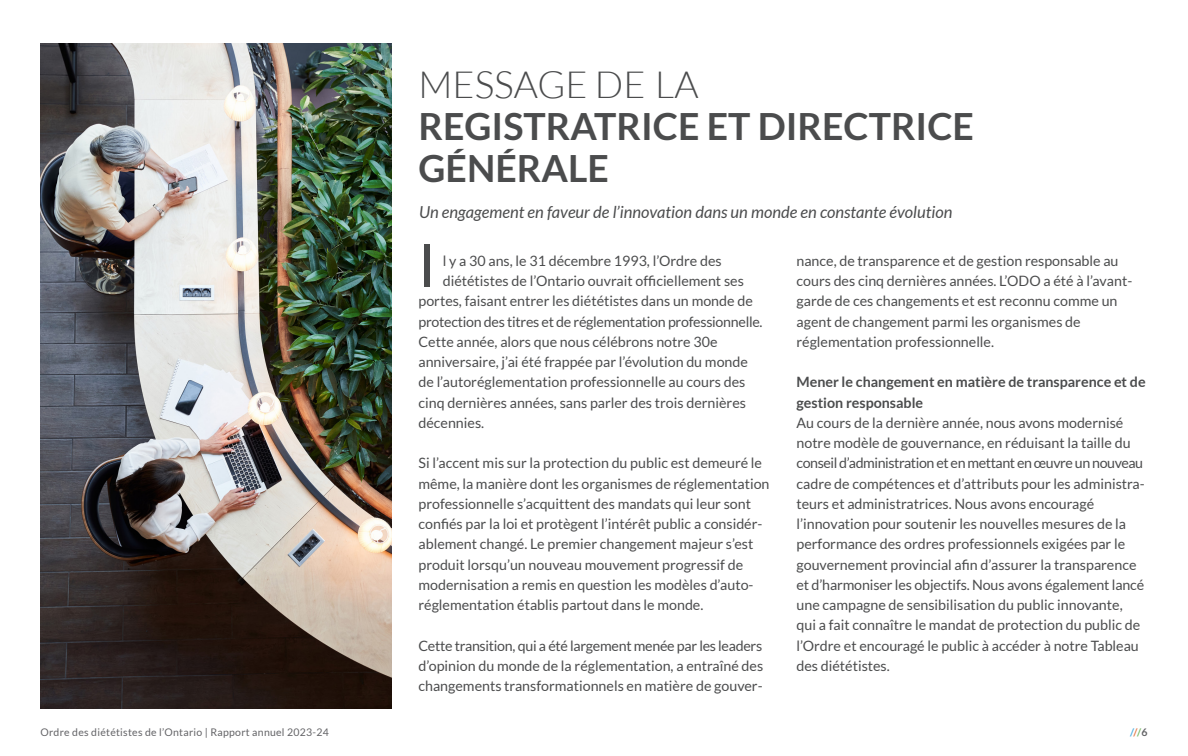
<style>
.page{position:relative;width:1188px;height:756px;background:#fff}
.page>*{position:absolute;margin:0;border:0;box-sizing:border-box;transform-origin:0 0}
.Subhead{font:60px "Lato";color:#4b4c4d}
.t1{font:700 37.5px/42px "Lato";color:#4b4c4d}
.t2{font:italic 16.5px "Lato";color:#4b4c4d}
.t3{font:14.25px/20.2px "Lato";color:#4b4c4d}
.t4{font:700 14.25px/20.2px "Lato";color:#4b4c4d}
.t5{font:14.25px "Lato";letter-spacing:-.02em;color:#4b4c4d}
.t6{font:10.5px "Lato";letter-spacing:.025em;color:#636366}
.t7{font:700 10.5px "Lato";color:#4dade1}
.s1{font-weight:300}
.s2{color:#e47a49}
.s3{color:#77b968}
.s4{color:#636366}
</style>
<div class="page">
<img style="left:40px;top:43px;width:352px;height:665px">
<p class="t1" style="left:418px;top:62px;width:557px"><span class="s1">MESSAGE DE LA<br></span>REGISTRATRICE ET DIRECTRICE<br>GÉNÉRALE</p>
<p class="t2" style="left:419px;top:203px;width:535px">Un engagement en faveur de l’innovation dans un monde en constante évolution</p>
<p class="Subhead" style="left:418px;top:232px;width:20px">I</p>
<p class="t3" style="left:443px;top:251px;width:280px">l y a 30 ans, le 31 décembre 1993, l’Ordre des</p>
<p class="t3" style="left:443px;top:271px;width:303px">diététistes de l’Ontario ouvrait officiellement ses</p>
<p class="t3" style="left:418px;top:291px;width:336px">portes, faisant entrer les diététistes dans un monde de</p>
<p class="t5" style="left:418px;top:314px;width:346px">protection des titres et de réglementation professionnelle.</p>
<p class="t3" style="left:418px;top:332px;width:300px">Cette année, alors que nous célébrons notre 30e</p>
<p class="t3" style="left:418px;top:352px;width:331px">anniversaire, j’ai été frappée par l’évolution du monde</p>
<p class="t3" style="left:418px;top:372px;width:328px">de l’autoréglementation professionnelle au cours des</p>
<p class="t3" style="left:418px;top:392px;width:329px">cinq dernières années, sans parler des trois dernières</p>
<p class="t3" style="left:418px;top:413px;width:67px">décennies.</p>
<p class="t3" style="left:418px;top:453px;width:353px">Si l’accent mis sur la protection du public est demeuré le même, la manière dont les organismes de réglementation professionnelle s’acquittent des mandats qui leur sont confiés par la loi et protègent l’intérêt public a considér&shy;ablement changé. Le premier changement majeur s’est produit lorsqu’un nouveau mouvement progressif de modernisation a remis en question les modèles d’auto&shy;réglementation établis partout dans le monde.</p>
<p class="t3" style="left:418px;top:635px;width:346px;text-align:justify">Cette transition, qui a été largement menée par les leaders d’opinion du monde de la réglementation, a entraîné des changements transformationnels en matière de gouver-</p>
<p class="t3" style="left:796px;top:251px;width:337px">nance, de transparence et de gestion responsable au cours des cinq dernières années. L’ODO a été à l’avant&shy;garde de ces changements et est reconnu comme un agent de changement parmi les organismes de réglementation professionnelle.</p>
<p class="t4" style="left:796px;top:372px;width:351px">Mener le changement en matière de transparence et de gestion responsable</p>
<p class="t3" style="left:796px;top:413px;width:350px">Au cours de la dernière année, nous avons modernisé notre modèle de gouvernance, en réduisant la taille du conseil d’administration et en mettant en œuvre un nouveau cadre de compétences et d’attributs pour les administra&shy;teurs et administratrices. Nous avons encouragé l’innovation pour soutenir les nouvelles mesures de la performance des ordres professionnels exigées par le gouvernement provincial afin d’assurer la transparence et d’harmoniser les objectifs. Nous avons également lancé une campagne de sensibilisation du public innovante, qui a fait connaître le mandat de protection du public de l’Ordre et encouragé le public à accéder à notre Tableau des diététistes.</p>
<p class="t6" style="left:40px;top:726px;width:290px">Ordre des diététistes de l’Ontario | Rapport annuel 2023-24</p>
<p class="t7" style="left:1130px;top:726px;width:19px">/<span class="s2">/</span><span class="s3">/</span><span class="s4">6</span></p>
</div>
